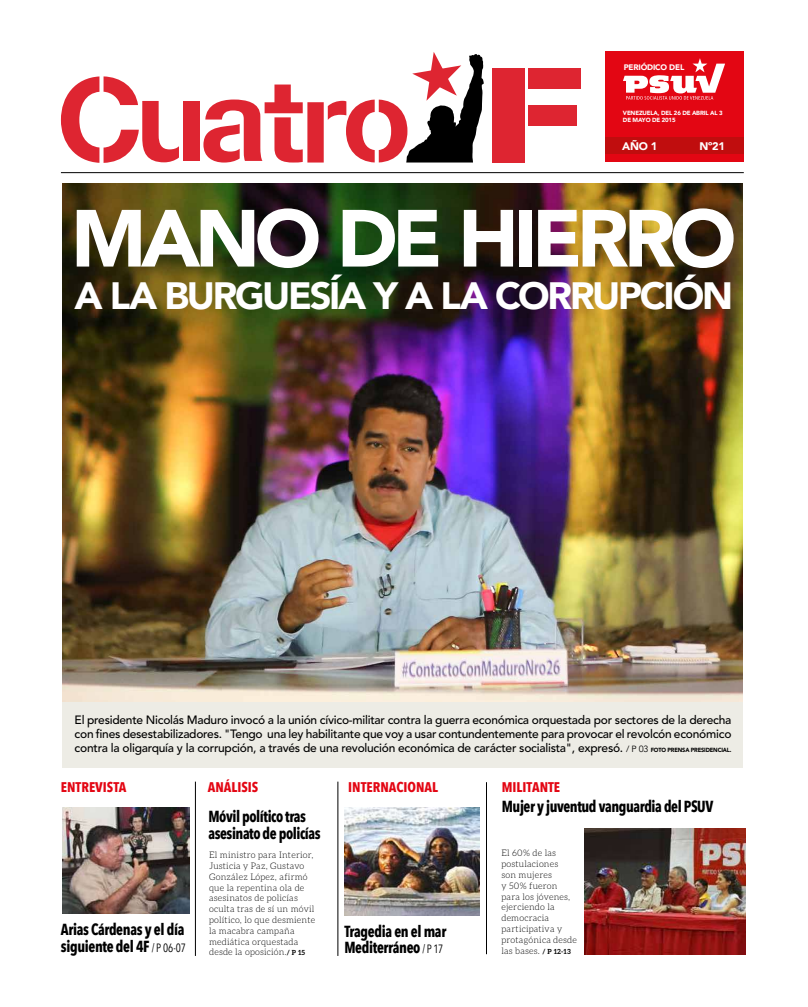
<style>
.page{position:relative;width:808px;height:1007px;background:#fff}
.page>*{position:absolute;margin:0;border:0;box-sizing:border-box;transform-origin:0 0}
.t1{font:900 80px "Avenir";letter-spacing:-.07em;color:#fff}
.t2{font:900 38px "Avenir";letter-spacing:-.06em;color:#fff}
.t3{font:700 16px/17px "Avenir Next Condensed";letter-spacing:-.03em;color:#000;scale:.91 1}
.t4{font:700 14px "Avenir Next Condensed";color:#e30613}
.t5{font:500 12px/14px "Avenir LT Std";letter-spacing:-.02em;color:#000;text-align:justify}
.t6{font:900 11px "Avenir";letter-spacing:-.02em;color:#fff}
.t7{font:300 9px/10.8px "Aleo";letter-spacing:.02em;color:#000}
.t8{font:900 8px "Avenir";letter-spacing:-.02em;color:#fff}
.t9{font:900 6px/7.2px "Avenir";letter-spacing:-.025em;color:#fff}
.s1{font-family:"Avenir";font-weight:400;font-size:9px}
.s2{font-family:"Avenir";font-weight:900;font-size:6px}
.s3{font-weight:700;font-size:7px}
.s4{font-weight:400;font-size:12px}
</style>
<div class="page">
<img style="left:62px;top:184px;width:681px;height:517px">
<div style="left:605px;top:51px;width:138px;height:111px;background:#e30613"></div>
<div style="left:605px;top:137px;width:138px;height:17px;background:#c00d0e"></div>
<svg style="left:623px;top:58px;width:102px;height:42px"></svg>
<svg style="left:61px;top:76px;width:118px;height:87px"></svg>
<div style="left:183px;top:101px;width:16px;height:60px;background:#de2531"></div>
<svg style="left:203px;top:52px;width:281px;height:110px"></svg>
<div style="left:492px;top:68px;width:32px;height:94px;background:#de2531"></div>
<div style="left:528px;top:68px;width:53px;height:21px;background:#de2531"></div>
<div style="left:528px;top:105px;width:49px;height:20px;background:#de2531"></div>
<hr style="left:61px;top:172px;width:683px;height:1px;background:#000">
<img style="left:345px;top:807px;width:134px;height:108px">
<img style="left:62px;top:807px;width:127px;height:106px">
<div style="left:62px;top:701px;width:681px;height:66px;background:#edece5"></div>
<hr style="left:195px;top:781px;width:1px;height:174px;background:#000">
<hr style="left:338px;top:781px;width:1px;height:174px;background:#000">
<hr style="left:486px;top:782px;width:1px;height:172px;background:#000">
<img style="left:585px;top:828px;width:161px;height:126px">
<p class="t8" style="left:624px;top:60px;width:62px">PERIÓDICO DEL</p>
<p class="t9" style="left:623px;top:109px;width:101px">VENEZUELA, DEL 26 DE ABRIL AL 3<br>DE MAYO DE 2015</p>
<p class="t6" style="left:622px;top:136px;width:37px">AÑO 1</p>
<p class="t6" style="left:699px;top:136px;width:27px">Nº21</p>
<h1 class="t1" style="left:71px;top:170px;width:667px">MANO DE HIERRO</h1>
<h2 class="t2" style="left:74px;top:263px;width:660px">A LA BURGUESÍA Y A LA CORRUPCIÓN</h2>
<p class="t5" style="left:75px;top:712px;width:658px">El presidente Nicolás Maduro invocó a la unión cívico-militar contra la guerra económica orquestada por sectores de la derecha con fines desestabilizadores. "Tengo una ley habilitante que voy a usar contundentemente para provocar el revolcón económico contra la oligarquía y la corrupción, a través de una revolución económica de carácter socialista", expresó. <span class="s1">/ P 03</span> <span class="s2">FOTO PRENSA PRESIDENCIAL.</span></p>
<p class="t4" style="left:61px;top:778px;width:67px">ENTREVISTA</p>
<p class="t4" style="left:208px;top:778px;width:52px">ANÁLISIS</p>
<p class="t4" style="left:348px;top:778px;width:91px">INTERNACIONAL</p>
<h3 class="t3" style="left:208px;top:807px;width:125px">Móvil político tras asesinato de policías</h3>
<p class="t7" style="left:209px;top:849px;width:108px">El ministro para Interior,<br>Justicia y Paz, Gustavo<br>González López, afirmó que la repentina ola de asesinatos de policías oculta tras de sí un móvil político, lo que desmiente la macabra campaña mediática orquestada desde la oposición.<span class="s3">/ P 15</span></p>
<h3 class="t3" style="left:61px;top:920px;width:139px">Arias Cárdenas y el día siguiente del 4F <span class="s4">/ P 06-07</span></h3>
<h3 class="t3" style="left:344px;top:922px;width:114px;line-height:16px">Tragedia en el mar<br>Mediterráneo <span class="s4">/ P 17</span></h3>
<p class="t4" style="left:502px;top:778px;width:60px">MILITANTE</p>
<h3 class="t3" style="left:502px;top:797px;width:234px">Mujer y juventud vanguardia del PSUV</h3>
<p class="t7" style="left:501px;top:847px;width:77px">El 60% de las postulaciones<br>son mujeres<br>y 50% fueron para los jóvenes, ejerciendo la democracia participativa y protagónica desde las bases. <span class="s3">/ P 12-13</span></p>
</div>
